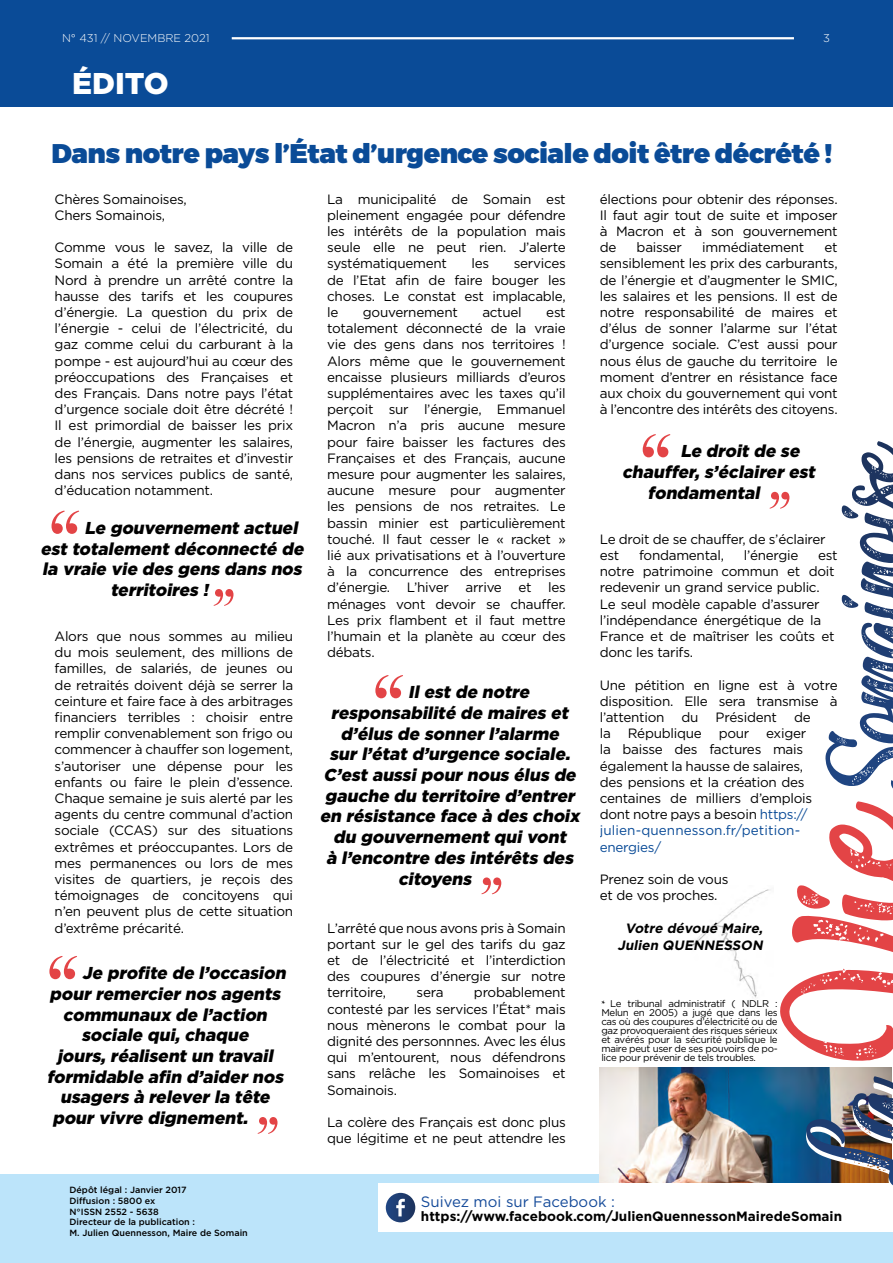
<style>
.page{position:relative;width:893px;height:1263px;background:#fff}
.page>*{position:absolute;margin:0;border:0;box-sizing:border-box;transform-origin:0 0}
.t1{font:900 30px "Gotham";color:#fff}
.t2{font:900 27px "Montserrat";letter-spacing:-.02em;color:#0a4b97}
.t3{font:italic 900 17.25px "Gotham";color:#000}
.t4{font:15px "Gotham";color:#144a99}
.t5{font:13.5px/16.2px "Gotham";letter-spacing:-.02em;color:#000;text-align:justify}
.t6{font:700 13.5px "Gotham";color:#000}
.t7{font:italic 700 13.5px/16.2px "Gotham";color:#000;text-align:center}
.t8{font:300 11.25px "Gotham";color:#fff}
.t9{font:9.75px/9px "Gotham";letter-spacing:-.03em;color:#000;text-align:justify}
.t10{font:500 9px/10.8px "Gotham";color:#000}
.s1{color:#0a4b97}
.s2{font-family:"Minion Pro";font-weight:700}
</style>
<div class="page">
<img style="left:692px;top:889px;width:79px;height:109px">
<svg style="left:52px;top:511px;width:27px;height:23px"></svg>
<svg style="left:214px;top:589px;width:19px;height:17px"></svg>
<svg style="left:643px;top:434px;width:27px;height:23px"></svg>
<svg style="left:769px;top:492px;width:20px;height:17px"></svg>
<svg style="left:49px;top:956px;width:28px;height:23px"></svg>
<svg style="left:258px;top:1117px;width:19px;height:17px"></svg>
<svg style="left:375px;top:675px;width:28px;height:23px"></svg>
<svg style="left:481px;top:877px;width:20px;height:17px"></svg>
<div style="left:0;top:1175px;width:893px;height:88px;background:#bce4fa"></div>
<img style="left:600px;top:1068px;width:176px;height:115px">
<div style="left:0;top:0;width:893px;height:106px;background:#0a4b97"></div>
<div style="left:378px;top:1183px;width:515px;height:49px;background:#fff"></div>
<svg style="left:852px;top:441px;width:41px;height:68px"></svg>
<svg style="left:776px;top:801px;width:117px;height:385px"></svg>
<svg style="left:386px;top:1193px;width:29px;height:29px"></svg>
<hr style="left:232px;top:37px;width:562px;height:2px;background:#fff">
<p class="t8" style="left:62px;top:32px;width:149px">N° 431 // NOVEMBRE 2021</p>
<p class="t8" style="left:823px;top:32px;width:8px">3</p>
<h1 class="t1" style="left:72px;top:66px;width:98px">ÉDITO</h1>
<h2 class="t2" style="left:52px;top:136px;width:782px">Dans notre pays l’État d’urgence sociale doit être décrété !</h2>
<p class="t5" style="left:55px;top:190px;width:134px">Chères Somainoises,<br>Chers Somainois,</p>
<p class="t5" style="left:55px;top:239px;width:240px">Comme vous le savez, la ville de Somain a été la première ville du Nord à prendre un arrêté contre la hausse des tarifs et les coupures d’énergie. La question du prix de l’énergie - celui de l’électricité, du gaz comme celui du carburant à la pompe - est aujourd’hui au cœur des préoccupations des Françaises et des Français. Dans notre pays l’état d’urgence sociale doit être décrété !<br>Il est primordial de baisser les prix de l’énergie, augmenter les salaires, les pensions de retraites et d’investir dans nos services publics de santé, d’éducation notamment.</p>
<p class="t3" style="left:84px;top:518px;width:218px">Le gouvernement actuel</p>
<p class="t3" style="left:40px;top:538px;width:268px">est totalement déconnecté de</p>
<p class="t3" style="left:42px;top:559px;width:264px">la vraie vie des gens dans nos</p>
<p class="t3" style="left:110px;top:580px;width:103px">territoires !</p>
<p class="t5" style="left:55px;top:628px;width:240px">Alors que nous sommes au milieu du mois seulement, des millions de familles, de salariés, de jeunes ou de retraités doivent déjà se serrer la ceinture et faire face à des arbitrages financiers terribles : choisir entre remplir convenablement son frigo ou commencer à chauffer son logement, s’autoriser une dépense pour les enfants ou faire le plein d’essence.<br>Chaque semaine je suis alerté par les agents du centre communal d’action sociale (CCAS) sur des situations extrêmes et préoccupantes. Lors de mes permanences ou lors de mes visites de quartiers, je reçois des témoignages de concitoyens qui n’en peuvent plus de cette situation d’extrême précarité.</p>
<p class="t3" style="left:82px;top:963px;width:208px">Je profite de l’occasion</p>
<p class="t3" style="left:49px;top:984px;width:236px">pour remercier nos agents</p>
<p class="t3" style="left:63px;top:1004px;width:209px">communaux de l’action</p>
<p class="t3" style="left:81px;top:1025px;width:172px">sociale qui, chaque</p>
<p class="t3" style="left:57px;top:1046px;width:221px">jours, réalisent un travail</p>
<p class="t3" style="left:47px;top:1066px;width:241px">formidable afin d’aider nos</p>
<p class="t3" style="left:60px;top:1087px;width:214px">usagers à relever la tête</p>
<p class="t3" style="left:52px;top:1108px;width:200px">pour vivre dignement.</p>
<p class="t5" style="left:327px;top:190px;width:240px">La municipalité de Somain est pleinement engagée pour défendre les intérêts de la population mais seule elle ne peut rien. J’alerte systématiquement</p>
<p class="t5" style="left:471px;top:255px;width:19px">les</p>
<p class="t5" style="left:327px;top:255px;width:240px;text-indent:187px">services de l’Etat afin de faire bouger les choses. Le constat est implacable, le</p>
<p class="t5" style="left:363px;top:304px;width:96px">gouvernement</p>
<p class="t5" style="left:482px;top:304px;width:41px">actuel</p>
<p class="t5" style="left:327px;top:304px;width:240px;text-indent:219px">est totalement déconnecté de la vraie vie des gens dans nos territoires !<br>Alors même que le gouvernement encaisse plusieurs milliards d’euros supplémentaires avec les taxes qu’il perçoit sur l’énergie, Emmanuel Macron n’a pris aucune mesure pour faire baisser les factures des Françaises et des Français, aucune mesure pour augmenter les salaires, aucune mesure pour augmenter les pensions de nos retraites. Le bassin minier est particulièrement touché. Il faut cesser le « racket » lié aux privatisations et à l’ouverture à la concurrence des entreprises d’énergie. L’hiver arrive et les ménages vont devoir se chauffer.<br>Les prix flambent et il faut mettre l’humain et la planète au cœur des débats.</p>
<p class="t3" style="left:408px;top:682px;width:126px">Il est de notre</p>
<p class="t3" style="left:331px;top:703px;width:242px">responsabilité de maires et</p>
<p class="t3" style="left:341px;top:723px;width:223px">d’élus de sonner l’alarme</p>
<p class="t3" style="left:329px;top:744px;width:245px">sur l’état d’urgence sociale.</p>
<p class="t3" style="left:324px;top:765px;width:257px">C’est aussi pour nous élus de</p>
<p class="t3" style="left:325px;top:786px;width:255px">gauche du territoire d’entrer</p>
<p class="t3" style="left:320px;top:806px;width:265px">en résistance face à des choix</p>
<p class="t3" style="left:333px;top:827px;width:238px">du gouvernement qui vont</p>
<p class="t3" style="left:326px;top:848px;width:252px">à l’encontre des intérêts des</p>
<p class="t3" style="left:398px;top:869px;width:78px">citoyens</p>
<p class="t5" style="left:327px;top:919px;width:240px">L’arrêté que nous avons pris à Somain portant sur le gel des tarifs du gaz et de l’électricité et l’interdiction des coupures d’énergie sur notre territoire,</p>
<p class="t5" style="left:327px;top:984px;width:240px;text-indent:147px">probablement contesté par les services l’État* mais nous mènerons le combat pour la dignité des personnnes. Avec les élus qui m’entourent, nous défendrons sans relâche les Somainoises et Somainois.</p>
<p class="t5" style="left:327px;top:1114px;width:240px">La colère des Français est donc plus que légitime et ne peut attendre les</p>
<p class="t5" style="left:417px;top:984px;width:28px">sera</p>
<p class="t5" style="left:600px;top:190px;width:239px">élections pour obtenir des réponses.<br>Il faut agir tout de suite et imposer à Macron et à son gouvernement de</p>
<p class="t5" style="left:637px;top:239px;width:47px">baisser</p>
<p class="t5" style="left:702px;top:239px;width:104px">immédiatement</p>
<p class="t5" style="left:600px;top:239px;width:239px;text-indent:225px">et sensiblement les prix des carburants, de l’énergie et d’augmenter le SMIC, les salaires et les pensions. Il est de notre responsabilité de maires et d’élus de sonner l’alarme sur l’état d’urgence sociale. C’est aussi pour nous élus de gauche du territoire le moment d’entrer en résistance face aux choix du gouvernement qui vont à l’encontre des intérêts des citoyens.</p>
<p class="t3" style="left:680px;top:441px;width:124px">Le droit de se</p>
<p class="t3" style="left:622px;top:462px;width:198px">chauffer, s’éclairer est</p>
<p class="t3" style="left:648px;top:483px;width:117px">fondamental</p>
<p class="t5" style="left:600px;top:531px;width:227px">Le droit de se chauffer, de s’éclairer est</p>
<p class="t5" style="left:639px;top:547px;width:86px">fondamental,</p>
<p class="t5" style="left:744px;top:547px;width:56px">l’énergie</p>
<p class="t5" style="left:600px;top:547px;width:239px;text-align:left;text-indent:218px">est notre patrimoine commun et doit redevenir un grand service public.<br>Le seul modèle capable d’assurer l’indépendance énergétique de la<br>France et de maîtriser les coûts et donc les tarifs.</p>
<p class="t5" style="left:600px;top:676px;width:239px">Une pétition en ligne est à votre disposition. Elle sera transmise à l’attention</p>
<p class="t5" style="left:681px;top:709px;width:19px">du</p>
<p class="t5" style="left:716px;top:709px;width:63px">Président</p>
<p class="t5" style="left:794px;top:709px;width:18px">de</p>
<p class="t5" style="left:600px;top:725px;width:13px">la</p>
<p class="t5" style="left:628px;top:725px;width:75px">République</p>
<p class="t5" style="left:719px;top:725px;width:32px">pour</p>
<p class="t5" style="left:600px;top:725px;width:214px;text-align:left;text-indent:166px">exiger la baisse des factures mais également la hausse de salaires, des pensions et la création des centaines de milliers d’emplois dont notre pays a besoin <span class="s1">https:// julien-quennesson.fr/petition&shy;energies/</span></p>
<p class="t5" style="left:600px;top:871px;width:130px">Prenez soin de vous et de vos proches.</p>
<p class="t7" style="left:617px;top:920px;width:149px">Votre dévoué Maire,<br>Julien QUENNESSON</p>
<p class="t9" style="left:601px;top:998px;width:178px"><span class="s2">*</span> Le tribunal administratif ( NDLR :<br>Melun en 2005) a jugé que dans les cas où des coupures d’électricité ou de gaz provoqueraient des risques sérieux et avérés pour la sécurité publique le maire peut user de ses pouvoirs de po&shy;lice pour prévenir de tels troubles.</p>
<p class="t10" style="left:69px;top:1184px;width:180px">Dépôt légal : Janvier 2017<br>Diffusion : 5800 ex<br>N°ISSN 2552 - 5638<br>Directeur de la publication :<br>M. Julien Quennesson, Maire de Somain</p>
<p class="t4" style="left:421px;top:1193px;width:195px">Suivez moi sur Facebook :</p>
<p class="t6" style="left:421px;top:1208px;width:423px">https://www.facebook.com/JulienQuennessonMairedeSomain</p>
</div>
